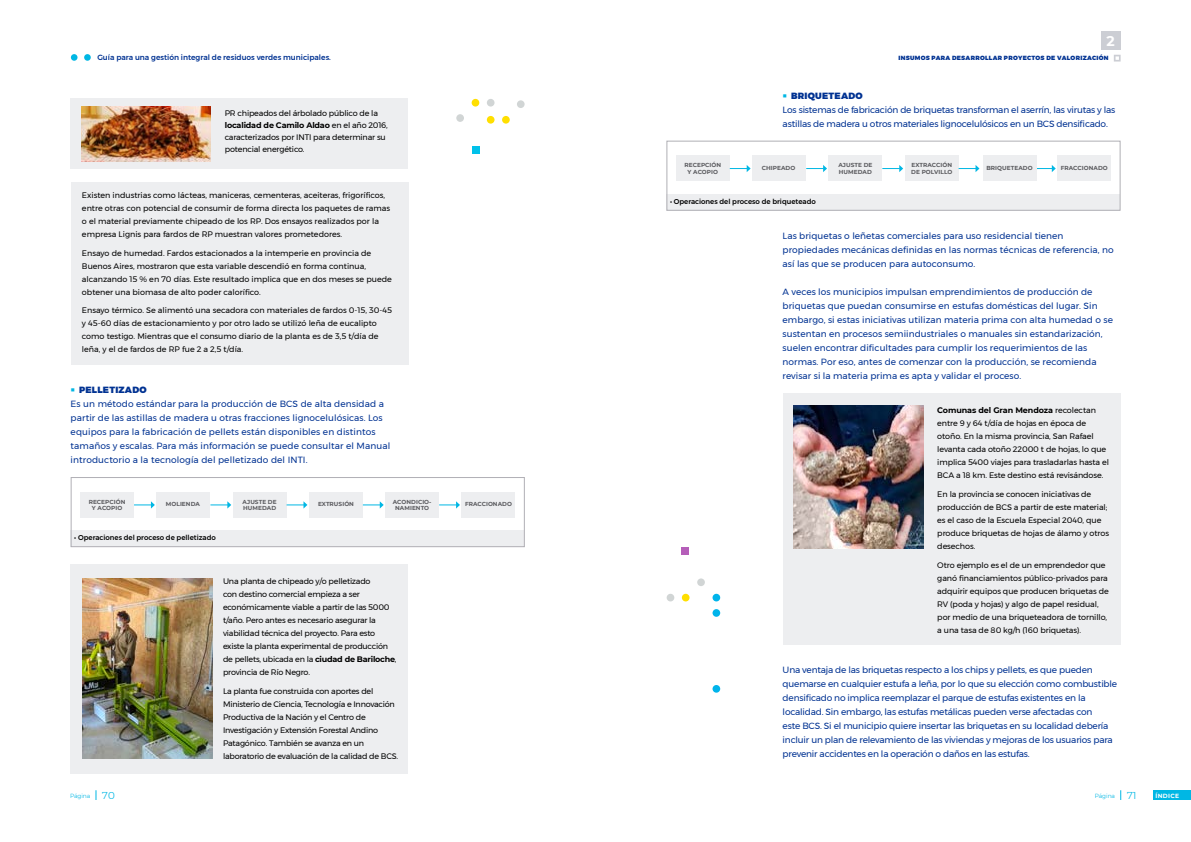
<style>
.page{position:relative;width:1191px;height:842px;background:#fff}
.page>*{position:absolute;margin:0;border:0;box-sizing:border-box;transform-origin:0 0}
.t1{font:700 14px "Montserrat";color:#fff}
.t2{font:9px/14px "Montserrat";letter-spacing:.005em;color:#003292}
.t3{font:9px/14px "Montserrat";letter-spacing:-.02em;color:#003292}
.t4{font:8px/13px "Montserrat";letter-spacing:-.01em;color:#000}
.t5{font:500 7.5px "Montserrat";color:#003292}
.t6{font:500 7px "Montserrat";color:#000}
.t7{font:900 6px "Montserrat";letter-spacing:.05em;color:#003292}
.t8{font:300 6px "Montserrat";color:#00b7e4}
.t9{font:700 6px "Montserrat";letter-spacing:.05em;color:#fff}
.t10{font:700 5.8px/6.5px "Montserrat";letter-spacing:.01em;color:#5b5b5f;text-align:center}
.s1{font-weight:700}
.s2{font-size:8px;color:#00b7e4}
.s3{font-weight:900}
.s4{font-size:10px}
</style>
<div class="page">
<div style="left:71px;top:54px;width:6px;height:7px;background:#00b7e4;border-radius:50%"></div>
<div style="left:84px;top:54px;width:7px;height:7px;background:#00b7e4;border-radius:50%"></div>
<svg style="left:1114px;top:55px;width:6px;height:7px"></svg>
<div style="left:1100px;top:31px;width:20px;height:18px;background:#ccced4"></div>
<div style="left:1153px;top:791px;width:38px;height:9px;background:#00b7e4"></div>
<div style="left:71px;top:183px;width:337px;height:182px;background:#edeef0"></div>
<div style="left:71px;top:564px;width:337px;height:210px;background:#edeef0"></div>
<img style="left:83px;top:578px;width:129px;height:180px">
<div style="left:71px;top:99px;width:337px;height:70px;background:#edeef0"></div>
<img style="left:81px;top:107px;width:130px;height:54px">
<div style="left:712px;top:594px;width:8px;height:7px;background:#00b4eb;border-radius:50%"></div>
<div style="left:666px;top:594px;width:8px;height:7px;background:#d1d5d5;border-radius:50%"></div>
<div style="left:697px;top:578px;width:8px;height:8px;background:#d1d5d5;border-radius:50%"></div>
<div style="left:682px;top:594px;width:7px;height:7px;background:#ffdf00;border-radius:50%"></div>
<div style="left:712px;top:609px;width:8px;height:8px;background:#00b4eb;border-radius:50%"></div>
<div style="left:712px;top:685px;width:8px;height:8px;background:#00b4eb;border-radius:50%"></div>
<div style="left:681px;top:547px;width:8px;height:8px;background:#b55eb9"></div>
<div style="left:487px;top:99px;width:7px;height:8px;background:#d1d5d5;border-radius:50%"></div>
<div style="left:456px;top:114px;width:8px;height:8px;background:#d1d5d5;border-radius:50%"></div>
<div style="left:471px;top:99px;width:8px;height:8px;background:#ffdf00;border-radius:50%"></div>
<div style="left:472px;top:146px;width:8px;height:7px;background:#00c1ea"></div>
<div style="left:502px;top:116px;width:8px;height:8px;background:#ffdf00;border-radius:50%"></div>
<div style="left:487px;top:116px;width:7px;height:8px;background:#ffdf00;border-radius:50%"></div>
<div style="left:517px;top:100px;width:7px;height:8px;background:#d1d5d5;border-radius:50%"></div>
<div style="left:71px;top:531px;width:453px;height:16px;background:#edeef0"></div>
<div style="left:71px;top:477px;width:453px;height:70px;border:1px solid #b0afb5"></div>
<div style="left:80px;top:492px;width:54px;height:26px;background:#edeef0"></div>
<div style="left:385px;top:492px;width:54px;height:26px;background:#edeef0"></div>
<div style="left:461px;top:492px;width:54px;height:26px;background:#edeef0"></div>
<div style="left:156px;top:492px;width:54px;height:26px;background:#edeef0"></div>
<div style="left:309px;top:492px;width:54px;height:26px;background:#edeef0"></div>
<div style="left:233px;top:492px;width:53px;height:26px;background:#edeef0"></div>
<svg style="left:134px;top:501px;width:21px;height:8px"></svg>
<svg style="left:210px;top:501px;width:21px;height:8px"></svg>
<svg style="left:286px;top:501px;width:21px;height:8px"></svg>
<svg style="left:363px;top:501px;width:21px;height:8px"></svg>
<svg style="left:439px;top:501px;width:21px;height:8px"></svg>
<div style="left:783px;top:394px;width:337px;height:251px;background:#edeef0"></div>
<img style="left:794px;top:405px;width:129px;height:144px">
<div style="left:666px;top:194px;width:453px;height:17px;background:#edeef0"></div>
<div style="left:666px;top:141px;width:454px;height:70px;border:1px solid #b0afb5"></div>
<div style="left:676px;top:156px;width:54px;height:25px;background:#edeef0"></div>
<div style="left:1057px;top:156px;width:54px;height:25px;background:#edeef0"></div>
<div style="left:751px;top:156px;width:54px;height:25px;background:#edeef0"></div>
<div style="left:905px;top:156px;width:53px;height:25px;background:#edeef0"></div>
<div style="left:828px;top:156px;width:54px;height:25px;background:#edeef0"></div>
<svg style="left:730px;top:165px;width:20px;height:7px"></svg>
<svg style="left:806px;top:165px;width:21px;height:7px"></svg>
<svg style="left:882px;top:165px;width:21px;height:7px"></svg>
<svg style="left:958px;top:165px;width:21px;height:7px"></svg>
<svg style="left:1036px;top:165px;width:19px;height:7px"></svg>
<div style="left:982px;top:156px;width:54px;height:25px;background:#edeef0"></div>
<h1 class="t1" style="left:1106px;top:31px;width:10px">2</h1>
<p class="t5" style="left:97px;top:52px;width:235px">Guía para una gestión integral de residuos verdes municipales.</p>
<p class="t7" style="left:898px;top:53px;width:212px">INSUMOS PARA DESARROLLAR PROYECTOS DE VALORIZACIÓN</p>
<p class="t4" style="left:225px;top:107px;width:165px;line-height:12px">PR chipeados del árbolado público de la <span class="s1">localidad de Camilo Aldao</span> en el año 2016, caracterizados por INTI para determinar su potencial energético.</p>
<p class="t4" style="left:82px;top:189px;width:309px">Existen industrias como lácteas, maniceras, cementeras, aceiteras, frigoríficos, entre otras con potencial de consumir de forma directa los paquetes de ramas o el material previamente chipeado de los RP. Dos ensayos realizados por la empresa Lignis para fardos de RP muestran valores prometedores.</p>
<p class="t4" style="left:82px;top:246px;width:311px">Ensayo de humedad. Fardos estacionados a la intemperie en provincia de Buenos Aires, mostraron que esta variable descendió en forma continua, alcanzando 15 % en 70 días. Este resultado implica que en dos meses se puede obtener una biomasa de alto poder calorífico.</p>
<p class="t4" style="left:82px;top:304px;width:311px">Ensayo térmico. Se alimentó una secadora con materiales de fardos 0-15, 30-45 y 45-60 días de estacionamiento y por otro lado se utilizó leña de eucalipto como testigo. Mientras que el consumo diario de la planta es de 3,5 t/día de leña, y el de fardos de RP fue 2 a 2,5 t/día.</p>
<p class="t2" style="left:71px;top:383px;width:321px"><span class="s2">■</span> <span class="s3">PELLETIZADO<br></span>Es un método estándar para la producción de BCS de alta densidad a partir de las astillas de madera u otras fracciones lignocelulósicas. Los equipos para la fabricación de pellets están disponibles en distintos tamaños y escalas. Para más información se puede consultar el Manual introductorio a la tecnología del pelletizado del INTI.</p>
<p class="t10" style="left:89px;top:498px;width:38px">RECEPCIÓN<br>Y ACOPIO</p>
<p class="t10" style="left:393px;top:498px;width:40px">ACONDICIO-<br>NAMIENTO</p>
<p class="t10" style="left:242px;top:498px;width:36px;text-align:left">AJUSTE DE<br>HUMEDAD</p>
<p class="t10" style="left:166px;top:501px;width:35px">MOLIENDA</p>
<p class="t10" style="left:318px;top:501px;width:37px">EXTRUSIÓN</p>
<p class="t10" style="left:465px;top:501px;width:48px">FRACCIONADO</p>
<p class="t6" style="left:74px;top:532px;width:143px">• Operaciones del proceso de pelletizado</p>
<p class="t4" style="left:223px;top:574px;width:175px">Una planta de chipeado y/o pelletizado<br>con destino comercial empieza a ser económicamente viable a partir de las 5000 t/año. Pero antes es necesario asegurar la viabilidad técnica del proyecto. Para esto existe la planta experimental de producción de pellets, ubicada en la <span class="s1">ciudad de Bariloche</span>, provincia de Río Negro.</p>
<p class="t4" style="left:223px;top:684px;width:177px">La planta fue construida con aportes del Ministerio de Ciencia, Tecnología e Innovación Productiva de la Nación y el Centro de Investigación y Extensión Forestal Andino Patagónico. También se avanza en un laboratorio de evaluación de la calidad de BCS.</p>
<p class="t3" style="left:782px;top:89px;width:334px"><span class="s2">■</span> <span class="s3">BRIQUETEADO<br></span>Los sistemas de fabricación de briquetas transforman el aserrín, las virutas y las astillas de madera u otros materiales lignocelulósicos en un BCS densificado.</p>
<p class="t10" style="left:684px;top:162px;width:38px">RECEPCIÓN<br>Y ACOPIO</p>
<p class="t10" style="left:762px;top:164px;width:35px">CHIPEADO</p>
<p class="t10" style="left:1060px;top:164px;width:48px">FRACCIONADO</p>
<p class="t10" style="left:911px;top:162px;width:43px;text-align:left">EXTRACCIÓN<br>DE POLVILLO</p>
<p class="t10" style="left:838px;top:162px;width:36px;text-align:left">AJUSTE DE<br>HUMEDAD</p>
<p class="t10" style="left:986px;top:164px;width:48px">BRIQUETEADO</p>
<p class="t6" style="left:670px;top:196px;width:147px">• Operaciones del proceso de briqueteado</p>
<p class="t2" style="left:782px;top:229px;width:332px">Las briquetas o leñetas comerciales para uso residencial tienen propiedades mecánicas definidas en las normas técnicas de referencia, no así las que se producen para autoconsumo.</p>
<p class="t2" style="left:782px;top:285px;width:332px">A veces los municipios impulsan emprendimientos de producción de briquetas que puedan consumirse en estufas domésticas del lugar. Sin embargo, si estas iniciativas utilizan materia prima con alta humedad o se sustentan en procesos semiindustriales o manuales sin estandarización, suelen encontrar dificultades para cumplir los requerimientos de las normas. Por eso, antes de comenzar con la producción, se recomienda revisar si la materia prima es apta y validar el proceso.</p>
<p class="t4" style="left:937px;top:404px;width:173px"><span class="s1">Comunas del Gran Mendoza</span> recolectan entre 9 y 64 t/día de hojas en época de otoño. En la misma provincia, San Rafael levanta cada otoño 22000 t de hojas, lo que implica 5400 viajes para trasladarlas hasta el BCA a 18 km. Este destino está revisándose.</p>
<p class="t4" style="left:937px;top:488px;width:173px">En la provincia se conocen iniciativas de producción de BCS a partir de este material; es el caso de la Escuela Especial 2040, que produce briquetas de hojas de álamo y otros desechos.</p>
<p class="t4" style="left:937px;top:558px;width:173px">Otro ejemplo es el de un emprendedor que ganó financiamientos público-privados para adquirir equipos que producen briquetas de RV (poda y hojas) y algo de papel residual, por medio de una briqueteadora de tornillo, a una tasa de 80 kg/h (160 briquetas).</p>
<p class="t3" style="left:782px;top:663px;width:336px">Una ventaja de las briquetas respecto a los chips y pellets, es que pueden quemarse en cualquier estufa a leña, por lo que su elección como combustible densificado no implica reemplazar el parque de estufas existentes en la localidad. Sin embargo, las estufas metálicas pueden verse afectadas con<br>este BCS. Si el municipio quiere insertar las briquetas en su localidad debería incluir un plan de relevamiento de las viviendas y mejoras de los usuarios para prevenir accidentes en la operación o daños en las estufas.</p>
<p class="t8" style="left:70px;top:791px;width:46px">Página <span class="s4">70</span></p>
<p class="t8" style="left:1094px;top:791px;width:43px">Página <span class="s4">71</span></p>
<p class="t9" style="left:1155px;top:791px;width:25px">ÍNDICE</p>
</div>
